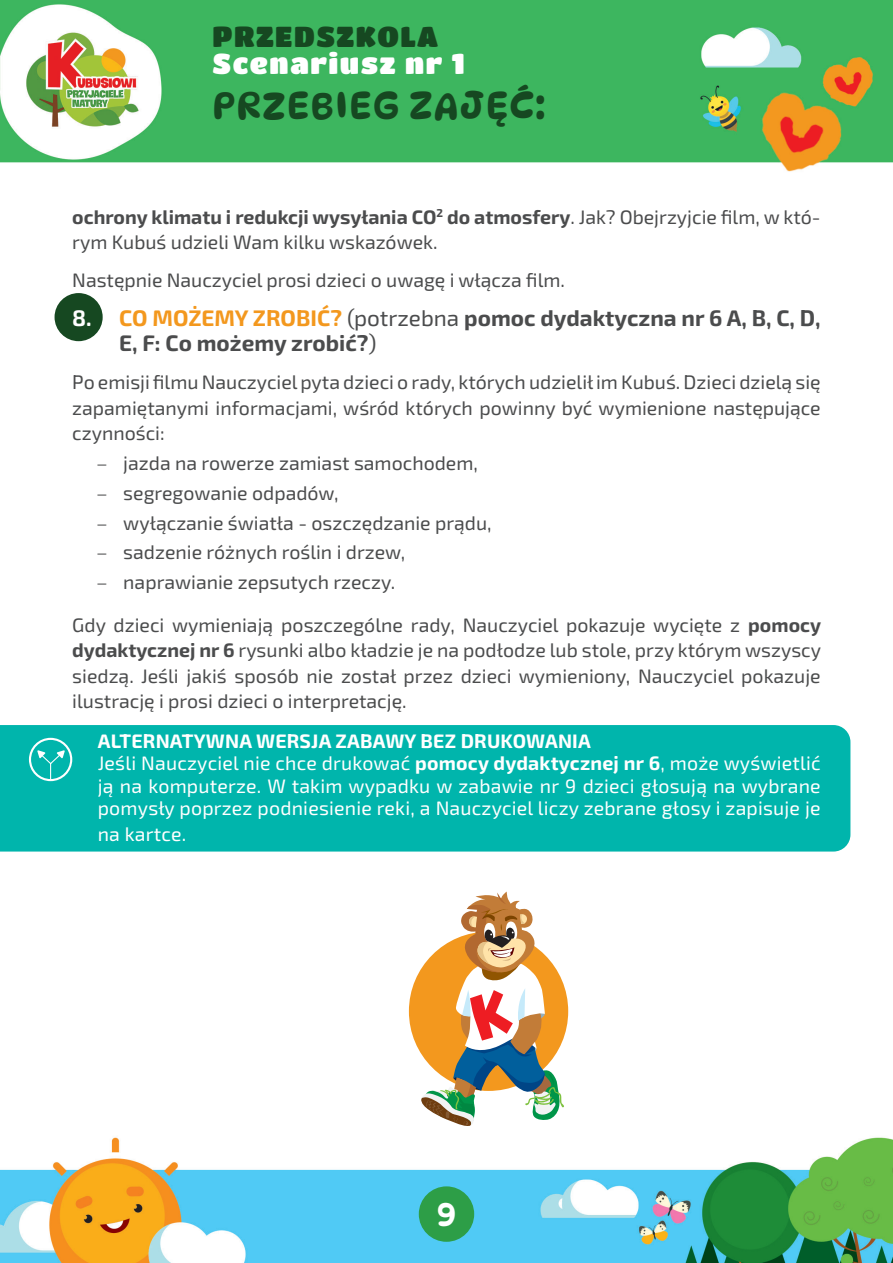
<style>
.page{position:relative;width:893px;height:1263px;background:#fff}
.page>*{position:absolute;margin:0;border:0;box-sizing:border-box;transform-origin:0 0}
.t1{font:500 37.5px "Dyna Puff";letter-spacing:.05em;color:#164821}
.t2{font:33px "Dyna Puff";color:#fff}
.t3{font:28.5px "Titan One";letter-spacing:.05em;color:#fff}
.t4{font:28.5px "Titan One";letter-spacing:.05em;color:#164821}
.t5{font:700 22.5px/25.5px "Exo 2";color:#4b4c4d}
.t6{font:19.5px/25.5px "Exo 2";color:#4b4c4d;text-align:justify}
.t7{font:19.5px/22.5px "Exo 2";letter-spacing:.01em;color:#fff;text-align:justify}
.t8{font:700 19.5px "Exo 2";letter-spacing:.01em;color:#fff}
.s1{font-weight:700}
.s2{color:#fff}
.s3{color:#f3981e}
.s4{font-weight:400}
.s5{font-weight:300}
</style>
<div class="page">
<img style="left:0;top:0;width:893px;height:1263px">
<div style="left:419px;top:1186px;width:55px;height:56px;background:#2d9e47;border-radius:50%"></div>
<div style="left:0;top:725px;width:850px;height:126px;background:#00b5ac"></div>
<div style="left:29px;top:738px;width:43px;height:43px;border:2px solid #fff;border-radius:50%"></div>
<svg style="left:37px;top:750px;width:28px;height:31px"></svg>
<div style="left:55px;top:293px;width:48px;height:48px;background:#164821;border-radius:50%"></div>
<div style="left:409px;top:931px;width:159px;height:160px;background:#f3981e;border-radius:50%"></div>
<svg style="left:420px;top:891px;width:145px;height:235px"></svg>
<p class="t4" style="left:213px;top:20px;width:227px">PRZEDSZKOLA</p>
<p class="t3" style="left:213px;top:47px;width:254px">Scenariusz nr 1</p>
<p class="t1" style="left:213px;top:82px;width:334px">PRZEBIEG ZAJĘĆ:</p>
<p class="t6" style="left:72px;top:203px;width:750px"><span class="s1">ochrony klimatu i redukcji wysyłania CO</span><sup>2</sup> <span class="s1">do atmosfery</span>. Jak? Obejrzyjcie film, w któ&shy;rym Kubuś udzieli Wam kilku wskazówek.</p>
<p class="t6" style="left:72px;top:267px;width:494px">Następnie Nauczyciel prosi dzieci o uwagę i włącza film.</p>
<p class="t5" style="left:119px;top:304px;width:703px;text-indent:-47px"><span class="s2">8.</span> <span class="s3">CO MOŻEMY ZROBIĆ?</span> <span class="s4">(potrzebna</span> pomoc dydaktyczna nr 6 A, B, C, D,<br>E, F: Co możemy zrobić?<span class="s4">)</span></p>
<p class="t6" style="left:72px;top:369px;width:750px">Po emisji filmu Nauczyciel pyta dzieci o rady, których udzielił im Kubuś. Dzieci dzielą się zapamiętanymi informacjami, wśród których powinny być wymienione następujące czynności:</p>
<p class="t6" style="left:96px;top:450px;width:383px"><span class="s5">–</span> jazda na rowerze zamiast samochodem,</p>
<p class="t6" style="left:96px;top:480px;width:244px"><span class="s5">–</span> segregowanie odpadów,</p>
<p class="t6" style="left:96px;top:509px;width:397px"><span class="s5">–</span> wyłączanie światła - oszczędzanie prądu,</p>
<p class="t6" style="left:96px;top:539px;width:310px"><span class="s5">–</span> sadzenie różnych roślin i drzew,</p>
<p class="t6" style="left:96px;top:569px;width:300px"><span class="s5">–</span> naprawianie zepsutych rzeczy.</p>
<p class="t6" style="left:72px;top:611px;width:750px">Gdy dzieci wymieniają poszczególne rady, Nauczyciel pokazuje wycięte z <span class="s1">pomocy dydaktycznej nr 6</span> rysunki albo kładzie je na podłodze lub stole, przy którym wszyscy siedzą. Jeśli jakiś sposób nie został przez dzieci wymieniony, Nauczyciel pokazuje ilustrację i prosi dzieci o interpretację.</p>
<p class="t8" style="left:98px;top:727px;width:495px">ALTERNATYWNA WERSJA ZABAWY BEZ DRUKOWANIA</p>
<p class="t7" style="left:98px;top:751px;width:724px">Jeśli Nauczyciel nie chce drukować <span class="s1">pomocy dydaktycznej nr 6</span>, może wyświetlić ją na komputerze. W takim wypadku w zabawie nr 9 dzieci głosują na wybrane pomysły poprzez podniesienie reki, a Nauczyciel liczy zebrane głosy i zapisuje je</p>
<p class="t7" style="left:98px;top:822px;width:90px">na kartce.</p>
<p class="t2" style="left:437px;top:1193px;width:20px">9</p>
</div>
